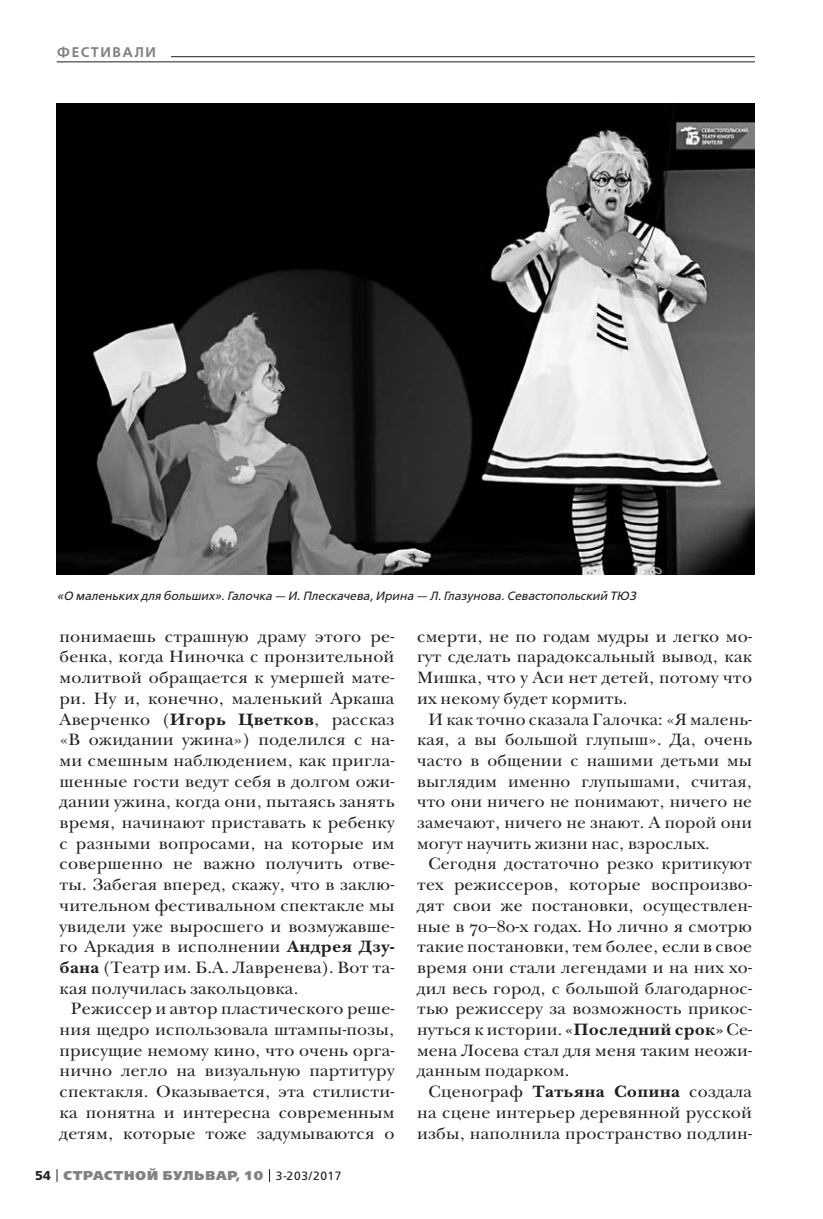
<style>
.page{position:relative;width:823px;height:1219px;background:#fff}
.page>*{position:absolute;margin:0;border:0;box-sizing:border-box;transform-origin:0 0}
.t1{font:17px/20.6px "New Baskerville ITC";letter-spacing:.01em;color:#231f20;text-align:justify;scale:1.04 1}
.t2{font:17px/20.6px "New Baskerville ITC";letter-spacing:.01em;color:#231f20;text-align:justify}
.t3{font:600 14px "Free Set";letter-spacing:.11em;color:#808285}
.t4{font:800 12.8px "Free Set";letter-spacing:.07em;color:#808285}
.t5{font:italic 12px "Free Set";color:#231f20}
.s1{font-weight:700}
.s2{font-weight:700;color:#231f20}
.s3{font-weight:400;font-size:12px;color:#231f20}
</style>
<div class="page">
<svg style="left:57px;top:1169px;width:1px;height:13px"></svg>
<svg style="left:269px;top:1169px;width:1px;height:13px"></svg>
<hr style="left:57px;top:56px;width:697px;height:1px;background:#231f20">
<div style="left:57px;top:42px;width:113px;height:20px;background:#fff"></div>
<hr style="left:57px;top:62px;width:697px;height:1px;background:#231f20">
<img style="left:57px;top:104px;width:697px;height:471px">
<p class="t3" style="left:57px;top:46px;width:100px">ФЕСТИВАЛИ</p>
<p class="t5" style="left:57px;top:590px;width:580px">«О маленьких для больших». Галочка — И. Плескачева, Ирина — Л. Глазунова. Севастопольский ТЮЗ</p>
<p class="t1" style="left:60px;top:627px;width:323px">понимаешь страшную драму этого ре&shy;бенка, когда Ниночка с пронзительной молитвой обращается к умершей мате&shy;ри. Ну и, конечно, маленький Аркаша Аверченко (<span class="s1">Игорь Цветков</span>, рассказ «В ожидании ужина») поделился с на&shy;ми смешным наблюдением, как пригла&shy;шенные гости ведут себя в долгом ожи&shy;дании ужина, когда они, пытаясь занять время, начинают приставать к ребенку с разными вопросами, на которые им совершенно не важно получить отве&shy;ты. Забегая вперед, скажу, что в заклю&shy;чительном фестивальном спектакле мы увидели уже выросшего и возмужавше&shy;го Аркадия в исполнении <span class="s1">Андрея Дзу&shy;бана</span> (Театр им. Б.А. Лавренева). Вот та&shy;кая получилась закольцовка.</p>
<p class="t1" style="left:60px;top:1000px;width:323px;text-indent:11px">Режиссер и автор пластического реше&shy;ния щедро использовала штампы-позы, присущие немому кино, что очень орга&shy;нично легло на визуальную партитуру спектакля. Оказывается, эта стилисти&shy;ка понятна и интересна современным детям, которые тоже задумываются о</p>
<p class="t4" style="left:35px;top:1169px;width:307px"><span class="s2">54</span> СТРАСТНОЙ БУЛЬВАР, 10 <span class="s3">3-203/2017</span></p>
<p class="t1" style="left:417px;top:627px;width:323px">смерти, не по годам мудры и легко мо&shy;гут сделать парадоксальный вывод, как Мишка, что у Аси нет детей, потому что их некому будет кормить.</p>
<p class="t2" style="left:417px;top:710px;width:336px;text-indent:11px">И как точно сказала Галочка: «Я малень&shy;кая, а вы большой глупыш». Да, очень часто в общении с нашими детьми мы выглядим именно глупышами, считая, что они ничего не понимают, ничего не замечают, ничего не знают. А порой они могут научить жизни нас, взрослых.</p>
<p class="t2" style="left:417px;top:855px;width:336px;text-indent:11px">Сегодня достаточно резко критикуют тех режиссеров, которые воспроизво&shy;дят свои же постановки, осуществлен&shy;ные в 70–80-х годах. Но лично я смотрю такие постановки, тем более, если в свое время они стали легендами и на них хо&shy;дил весь город, с большой благодарнос&shy;тью режиссеру за возможность прикос&shy;нуться к истории. <span class="s1">«Последний срок»</span> Се&shy;мена Лосева стал для меня таким неожи&shy;данным подарком.</p>
<p class="t1" style="left:417px;top:1083px;width:323px;text-indent:11px">Сценограф <span class="s1">Татьяна Сопина</span> создала на сцене интерьер деревянной русской избы, наполнила пространство подлин-</p>
</div>
